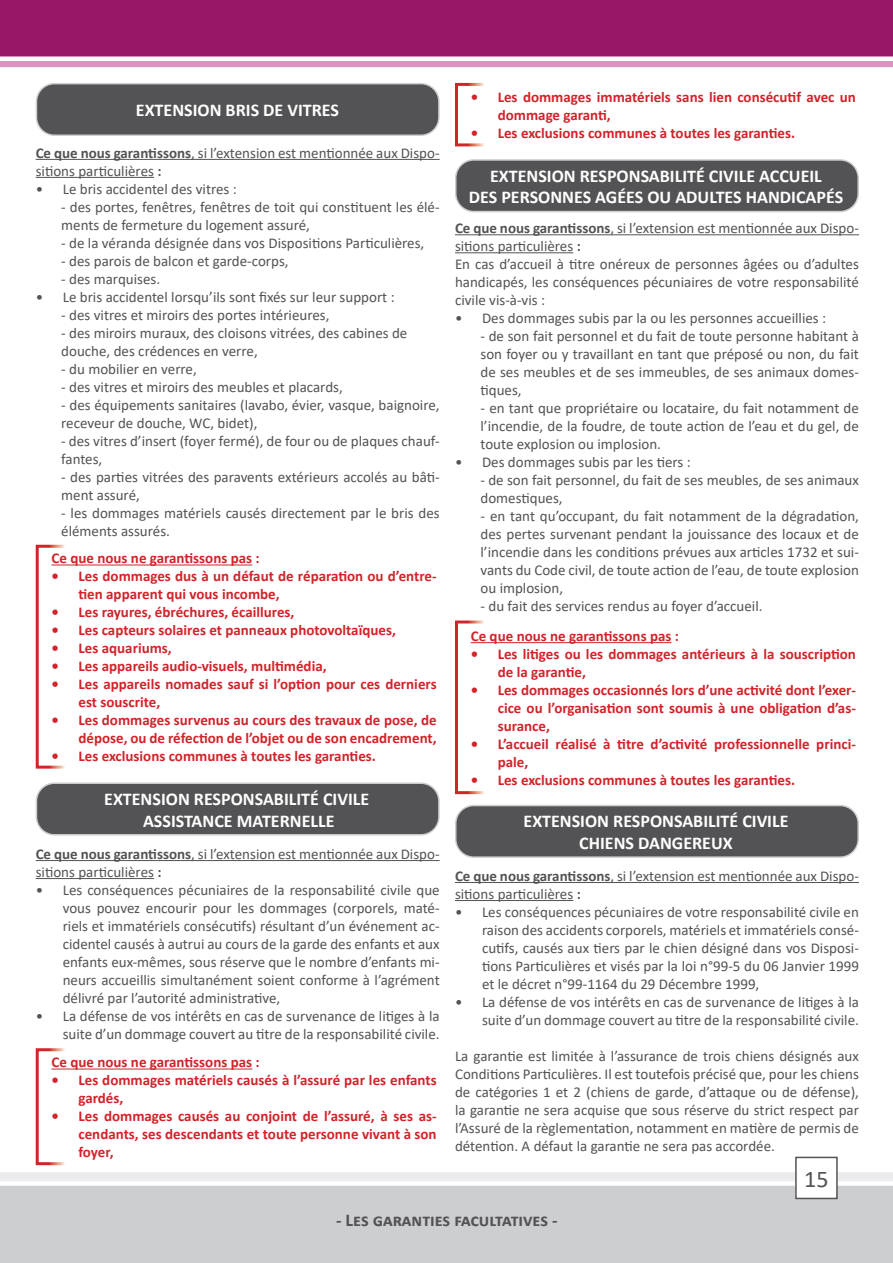
<style>
.page{position:relative;width:893px;height:1263px;background:#fff}
.page>*{position:absolute;margin:0;border:0;box-sizing:border-box;transform-origin:0 0}
.t1{font:24px "Calibri";color:#535355}
.t2{font:700 18px "Calibri";color:#fff}
.t3{font:700 18px "Calibri";color:#535355}
.t4{font:15px/18px "Calibri";color:#535355}
.t5{font:700 15px/18px "Calibri";color:#d1232a}
.s1{font-weight:700}
</style>
<div class="page">
<svg style="left:0;top:61px;width:893px;height:7px"></svg>
<div style="left:0;top:0;width:893px;height:57px;background:#991866"></div>
<div style="left:0;top:1172px;width:893px;height:9px;background:#ececee"></div>
<div style="left:0;top:1185px;width:893px;height:78px;background:#cdced0"></div>
<div style="left:796px;top:1157px;width:41px;height:41px;background:#fff"></div>
<div style="left:795px;top:1157px;width:43px;height:42px;border:2px solid #535355"></div>
<hr style="left:36px;top:159px;width:404px;height:1px;background:#535355">
<hr style="left:36px;top:177px;width:118px;height:1px;background:#535355">
<div style="left:36px;top:84px;width:403px;height:51px;background:#535355;border-radius:18px"></div>
<div style="left:36px;top:83px;width:404px;height:53px;border:2px solid #cdced0;border-radius:18px"></div>
<hr style="left:51px;top:564px;width:201px;height:1px;background:#d1232a">
<div style="left:36px;top:545px;width:404px;height:224px;border:3px solid #fff"></div>
<div style="left:36px;top:783px;width:403px;height:52px;background:#535355;border-radius:18px"></div>
<div style="left:36px;top:782px;width:404px;height:53px;border:2px solid #cdced0;border-radius:18px"></div>
<hr style="left:36px;top:860px;width:404px;height:1px;background:#535355">
<hr style="left:36px;top:878px;width:118px;height:1px;background:#535355">
<hr style="left:51px;top:1068px;width:201px;height:1px;background:#d1232a">
<div style="left:36px;top:1048px;width:404px;height:117px;border:3px solid #fff"></div>
<div style="left:456px;top:160px;width:402px;height:52px;background:#535355;border-radius:18px"></div>
<div style="left:455px;top:159px;width:404px;height:53px;border:2px solid #cdced0;border-radius:18px"></div>
<hr style="left:455px;top:234px;width:404px;height:1px;background:#535355">
<hr style="left:455px;top:252px;width:118px;height:1px;background:#535355">
<hr style="left:471px;top:642px;width:200px;height:1px;background:#d1232a">
<div style="left:455px;top:620px;width:404px;height:174px;border:3px solid #fff"></div>
<div style="left:456px;top:805px;width:402px;height:52px;background:#535355;border-radius:18px"></div>
<div style="left:455px;top:805px;width:404px;height:53px;border:2px solid #cdced0;border-radius:18px"></div>
<hr style="left:455px;top:882px;width:404px;height:1px;background:#535355">
<hr style="left:455px;top:900px;width:118px;height:1px;background:#535355">
<p class="t2" style="left:136px;top:98px;width:205px">EXTENSION BRIS DE VITRES</p>
<p class="t4" style="left:36px;top:143px;width:405px"><span class="s1">Ce que nous garantissons</span>, si l’extension est mentionnée aux Dispo&shy;sitions particulières <span class="s1">:</span></p>
<p class="t4" style="left:36px;top:179px;width:203px">• Le bris accidentel des vitres :</p>
<p class="t4" style="left:61px;top:197px;width:380px">- des portes, fenêtres, fenêtres de toit qui constituent les élé&shy;ments de fermeture du logement assuré,</p>
<p class="t4" style="left:61px;top:233px;width:365px">- de la véranda désignée dans vos Dispositions Particulières,</p>
<p class="t4" style="left:61px;top:251px;width:229px">- des parois de balcon et garde-corps,</p>
<p class="t4" style="left:61px;top:269px;width:100px">- des marquises.</p>
<p class="t4" style="left:36px;top:287px;width:360px">• Le bris accidentel lorsqu’ils sont fixés sur leur support :</p>
<p class="t4" style="left:61px;top:305px;width:270px">- des vitres et miroirs des portes intérieures,</p>
<p class="t4" style="left:61px;top:323px;width:348px">- des miroirs muraux, des cloisons vitrées, des cabines de douche, des crédences en verre,</p>
<p class="t4" style="left:61px;top:359px;width:137px">- du mobilier en verre,</p>
<p class="t4" style="left:61px;top:377px;width:283px">- des vitres et miroirs des meubles et placards,</p>
<p class="t4" style="left:61px;top:395px;width:380px">- des équipements sanitaires (lavabo, évier, vasque, baignoire, receveur de douche, WC, bidet),</p>
<p class="t4" style="left:61px;top:431px;width:380px">- des vitres d’insert (foyer fermé), de four ou de plaques chauf&shy;fantes,</p>
<p class="t4" style="left:61px;top:467px;width:380px">- des parties vitrées des paravents extérieurs accolés au bâti&shy;ment assuré,</p>
<p class="t4" style="left:61px;top:503px;width:380px">- les dommages matériels causés directement par le bris des éléments assurés.</p>
<p class="t5" style="left:51px;top:549px;width:210px">Ce que nous ne garantissons pas :</p>
<p class="t5" style="left:78px;top:567px;width:360px;text-indent:-27px">• Les dommages dus à un défaut de réparation ou d’entre&shy;tien apparent qui vous incombe,</p>
<p class="t5" style="left:51px;top:603px;width:244px">• Les rayures, ébréchures, écaillures,</p>
<p class="t5" style="left:51px;top:621px;width:346px">• Les capteurs solaires et panneaux photovoltaïques,</p>
<p class="t5" style="left:51px;top:639px;width:122px">• Les aquariums,</p>
<p class="t5" style="left:51px;top:657px;width:277px">• Les appareils audio-visuels, multimédia,</p>
<p class="t5" style="left:78px;top:675px;width:360px;text-indent:-27px">• Les appareils nomades sauf si l’option pour ces derniers est souscrite,</p>
<p class="t5" style="left:51px;top:711px;width:387px;text-align:right">• Les dommages survenus au cours des travaux de pose, de dépose, ou de réfection de l’objet ou de son encadrement,</p>
<p class="t5" style="left:51px;top:747px;width:326px">• Les exclusions communes à toutes les garanties.</p>
<p class="t2" style="left:104px;top:786px;width:266px">EXTENSION RESPONSABILITÉ CIVILE</p>
<p class="t2" style="left:143px;top:808px;width:193px">ASSISTANCE MATERNELLE</p>
<p class="t4" style="left:36px;top:844px;width:405px"><span class="s1">Ce que nous garantissons</span>, si l’extension est mentionnée aux Dispo&shy;sitions particulières <span class="s1">:</span></p>
<p class="t4" style="left:63px;top:880px;width:378px;text-align:justify;text-indent:-27px">• Les conséquences pécuniaires de la responsabilité civile que vous pouvez encourir pour les dommages (corporels, maté&shy;riels et immatériels consécutifs) résultant d’un événement ac&shy;cidentel causés à autrui au cours de la garde des enfants et aux enfants eux-mêmes, sous réserve que le nombre d’enfants mi&shy;neurs accueillis simultanément soient conforme à l’agrément délivré par l’autorité administrative,</p>
<p class="t4" style="left:36px;top:1006px;width:405px;text-align:right">• La défense de vos intérêts en cas de survenance de litiges à la suite d’un dommage couvert au titre de la responsabilité civile.</p>
<p class="t5" style="left:51px;top:1053px;width:210px">Ce que nous ne garantissons pas :</p>
<p class="t5" style="left:78px;top:1071px;width:360px;text-indent:-27px">• Les dommages matériels causés à l’assuré par les enfants gardés,</p>
<p class="t5" style="left:78px;top:1107px;width:360px;text-align:justify;text-indent:-27px">• Les dommages causés au conjoint de l’assuré, à ses as&shy;cendants, ses descendants et toute personne vivant à son foyer,</p>
<p class="t5" style="left:498px;top:88px;width:360px;text-indent:-27px">• Les dommages immatériels sans lien consécutif avec un dommage garanti,</p>
<p class="t5" style="left:471px;top:124px;width:326px">• Les exclusions communes à toutes les garanties.</p>
<p class="t2" style="left:490px;top:163px;width:333px">EXTENSION RESPONSABILITÉ CIVILE ACCUEIL</p>
<p class="t2" style="left:469px;top:185px;width:376px">DES PERSONNES AGÉES OU ADULTES HANDICAPÉS</p>
<p class="t4" style="left:455px;top:219px;width:405px"><span class="s1">Ce que nous garantissons</span>, si l’extension est mentionnée aux Dispo&shy;sitions particulières <span class="s1">:</span></p>
<p class="t4" style="left:455px;top:255px;width:405px;text-align:justify">En cas d’accueil à titre onéreux de personnes âgées ou d’adultes handicapés, les conséquences pécuniaires de votre responsabilité civile vis-à-vis :</p>
<p class="t4" style="left:455px;top:309px;width:373px">• Des dommages subis par la ou les personnes accueillies :</p>
<p class="t4" style="left:480px;top:327px;width:380px;text-align:justify">- de son fait personnel et du fait de toute personne habitant à son foyer ou y travaillant en tant que préposé ou non, du fait de ses meubles et de ses immeubles, de ses animaux domes&shy;tiques,</p>
<p class="t4" style="left:480px;top:399px;width:380px;text-align:justify">- en tant que propriétaire ou locataire, du fait notamment de l’incendie, de la foudre, de toute action de l’eau et du gel, de toute explosion ou implosion.</p>
<p class="t4" style="left:455px;top:453px;width:237px">• Des dommages subis par les tiers :</p>
<p class="t4" style="left:480px;top:471px;width:380px">- de son fait personnel, du fait de ses meubles, de ses animaux domestiques,</p>
<p class="t4" style="left:480px;top:507px;width:380px;text-align:justify">- en tant qu’occupant, du fait notamment de la dégradation, des pertes survenant pendant la jouissance des locaux et de l’incendie dans les conditions prévues aux articles 1732 et sui&shy;vants du Code civil, de toute action de l’eau, de toute explosion ou implosion,</p>
<p class="t4" style="left:480px;top:597px;width:284px">- du fait des services rendus au foyer d’accueil.</p>
<p class="t5" style="left:471px;top:627px;width:210px">Ce que nous ne garantissons pas :</p>
<p class="t5" style="left:498px;top:645px;width:360px;text-indent:-27px">• Les litiges ou les dommages antérieurs à la souscription de la garantie,</p>
<p class="t5" style="left:498px;top:681px;width:360px;text-align:justify;text-indent:-27px">• Les dommages occasionnés lors d’une activité dont l’exer&shy;cice ou l’organisation sont soumis à une obligation d’as&shy;surance,</p>
<p class="t5" style="left:498px;top:735px;width:360px;text-indent:-27px">• L’accueil réalisé à titre d’activité professionnelle princi&shy;pale,</p>
<p class="t5" style="left:471px;top:771px;width:326px">• Les exclusions communes à toutes les garanties.</p>
<p class="t2" style="left:524px;top:808px;width:266px">EXTENSION RESPONSABILITÉ CIVILE</p>
<p class="t2" style="left:579px;top:830px;width:155px">CHIENS DANGEREUX</p>
<p class="t4" style="left:455px;top:866px;width:405px"><span class="s1">Ce que nous garantissons</span>, si l’extension est mentionnée aux Dispo&shy;sitions particulières <span class="s1">:</span></p>
<p class="t4" style="left:482px;top:902px;width:378px;text-align:justify;text-indent:-27px">• Les conséquences pécuniaires de votre responsabilité civile en raison des accidents corporels, matériels et immatériels consé&shy;cutifs, causés aux tiers par le chien désigné dans vos Disposi&shy;tions Particulières et visés par la loi n°99-5 du 06 Janvier 1999 et le décret n°99-1164 du 29 Décembre 1999,</p>
<p class="t4" style="left:455px;top:992px;width:405px;text-align:right">• La défense de vos intérêts en cas de survenance de litiges à la suite d’un dommage couvert au titre de la responsabilité civile.</p>
<p class="t4" style="left:455px;top:1046px;width:405px;text-align:justify">La garantie est limitée à l’assurance de trois chiens désignés aux Conditions Particulières. Il est toutefois précisé que, pour les chiens de catégories 1 et 2 (chiens de garde, d’attaque ou de défense), la garantie ne sera acquise que sous réserve du strict respect par l’Assuré de la règlementation, notamment en matière de permis de détention. A défaut la garantie ne sera pas accordée.</p>
<p class="t1" style="left:804px;top:1162px;width:26px">15</p>
<p class="t3" style="left:336px;top:1207px;width:223px">- Les garanties facultatives -</p>
</div>
